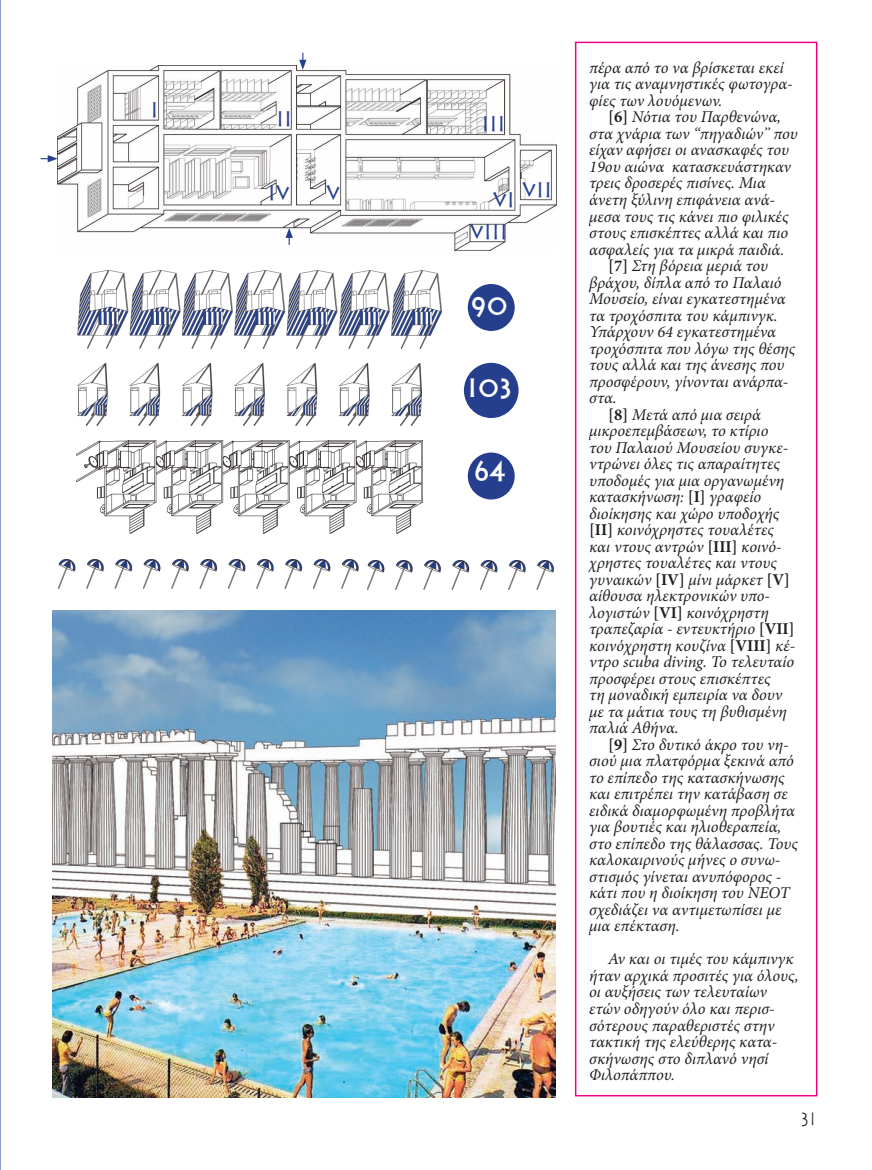
<style>
.page{position:relative;width:872px;height:1170px;background:#fff}
.page>*{position:absolute;margin:0;border:0;box-sizing:border-box;transform-origin:0 0}
.t1{font:700 27px "PF Hellenica Serif Pro";color:#fff}
.t2{font:21px "PF Hellenica Serif Pro";color:#253f8e}
.t3{font:300 18px "PF Hellenica Serif Pro";color:#231f20}
.t4{font:italic 16.5px/16.5px "Minion Pro";color:#231f20}
.s1{font-weight:700;font-style:normal}
</style>
<div class="page">
<hr style="left:0;top:0;width:1px;height:1169px;background:#86a0cc">
<div style="left:575px;top:42px;width:242px;height:1054px;border:2px solid #ed028c"></div>
<img style="left:57px;top:66px;width:499px;height:185px">
<img style="left:77px;top:270px;width:365px;height:79px">
<img style="left:77px;top:363px;width:344px;height:62px">
<img style="left:76px;top:440px;width:346px;height:93px">
<div style="left:468px;top:284px;width:47px;height:47px;background:#253f8e;border-radius:50%"></div>
<div style="left:464px;top:363px;width:54px;height:55px;background:#253f8e;border-radius:50%"></div>
<div style="left:468px;top:452px;width:47px;height:47px;background:#253f8e;border-radius:50%"></div>
<svg style="left:41px;top:155px;width:17px;height:7px"></svg>
<svg style="left:299px;top:53px;width:7px;height:17px"></svg>
<svg style="left:285px;top:228px;width:8px;height:17px"></svg>
<img style="left:52px;top:610px;width:503px;height:487px">
<img style="left:58px;top:559px;width:300px;height:29px">
<img style="left:367px;top:560px;width:186px;height:29px">
<p class="t2" style="left:150px;top:97px;width:9px">Ι</p>
<p class="t2" style="left:276px;top:107px;width:17px">ΙΙ</p>
<p class="t2" style="left:481px;top:111px;width:25px">ΙΙΙ</p>
<p class="t2" style="left:268px;top:180px;width:23px">IV</p>
<p class="t2" style="left:326px;top:180px;width:16px">V</p>
<p class="t2" style="left:493px;top:187px;width:23px">VI</p>
<p class="t2" style="left:470px;top:220px;width:39px">VIII</p>
<p class="t2" style="left:522px;top:177px;width:31px">VII</p>
<p class="t1" style="left:471px;top:288px;width:38px">90</p>
<p class="t1" style="left:467px;top:370px;width:47px">103</p>
<p class="t1" style="left:474px;top:453px;width:33px">64</p>
<p class="t4" style="left:589px;top:59px;width:205px">πέρα από το να βρίσκεται εκεί για τις αναμνηστικές φωτογρα&shy;φίες των λουόμενων.</p>
<p class="t4" style="left:589px;top:109px;width:210px;text-indent:19px"><span class="s1">[6]</span> Νότια του Παρθενώνα, στα χνάρια των ‘‘πηγαδιών’’ που είχαν αφήσει οι ανασκαφές του<br>19ου αιώνα κατασκευάστηκαν τρεις δροσερές πισίνες. Μια άνετη ξύλινη επιφάνεια ανά&shy;μεσα τους τις κάνει πιο φιλικές στους επισκέπτες αλλά και πιο ασφαλείς για τα μικρά παιδιά.</p>
<p class="t4" style="left:589px;top:257px;width:208px;text-indent:19px"><span class="s1">[7]</span> Στη βόρεια μεριά του βράχου, δίπλα από το Παλαιό<br>Μουσείο, είναι εγκατεστημένα τα τροχόσπιτα του κάμπινγκ.<br>Υπάρχουν 64 εγκατεστημένα τροχόσπιτα που λόγω της θέσης τους αλλά και της άνεσης που προσφέρουν, γίνονται ανάρπα&shy;στα.</p>
<p class="t4" style="left:589px;top:406px;width:208px;text-indent:19px"><span class="s1">[8]</span> Μετά από μια σειρά μικροεπεμβάσεων, το κτίριο<br>του Παλαιού Μουσείου συγκε&shy;ντρώνει όλες τις απαραίτητες υποδομές για μια οργανωμένη κατασκήνωση: <span class="s1">[I]</span> γραφείο διοίκησης και χώρο υποδοχής <span class="s1">[II]</span> κοινόχρηστες τουαλέτες και ντους αντρών <span class="s1">[III]</span> κοινό&shy;χρηστες τουαλέτες και ντους γυναικών <span class="s1">[IV]</span> μίνι μάρκετ <span class="s1">[V] </span>αίθουσα ηλεκτρονικών υπο&shy;λογιστών <span class="s1">[VI]</span> κοινόχρηστη τραπεζαρία - εντευκτήριο <span class="s1">[VII] </span>κοινόχρηστη κουζίνα <span class="s1">[VIII]</span> κέ&shy;ντρο scuba diving. Το τελευταίο προσφέρει στους επισκέπτες<br>τη μοναδική εμπειρία να δουν με τα μάτια τους τη βυθισμένη παλιά Αθήνα.</p>
<p class="t4" style="left:589px;top:736px;width:210px;text-indent:19px"><span class="s1">[9]</span> Στο δυτικό άκρο του νη&shy;σιού μια πλατφόρμα ξεκινά από το επίπεδο της κατασκήνωσης και επιτρέπει την κατάβαση σε ειδικά διαμορφωμένη προβλήτα για βουτιές και ηλιοθεραπεία, στο επίπεδο της θάλασσας. Τους καλοκαιρινούς μήνες ο συνω&shy;στισμός γίνεται ανυπόφορος - κάτι που η διοίκηση του ΝΕΟΤ σχεδιάζει να αντιμετωπίσει με μια επέκταση.</p>
<p class="t4" style="left:589px;top:950px;width:211px;text-indent:19px">Αν και οι τιμές του κάμπινγκ ήταν αρχικά προσιτές για όλους, οι αυξήσεις των τελευταίων ετών οδηγούν όλο και περισ&shy;σότερους παραθεριστές στην τακτική της ελεύθερης κατα&shy;σκήνωσης στο διπλανό νησί<br>Φιλοπάππου.</p>
<p class="t3" style="left:801px;top:1107px;width:16px">31</p>
</div>
